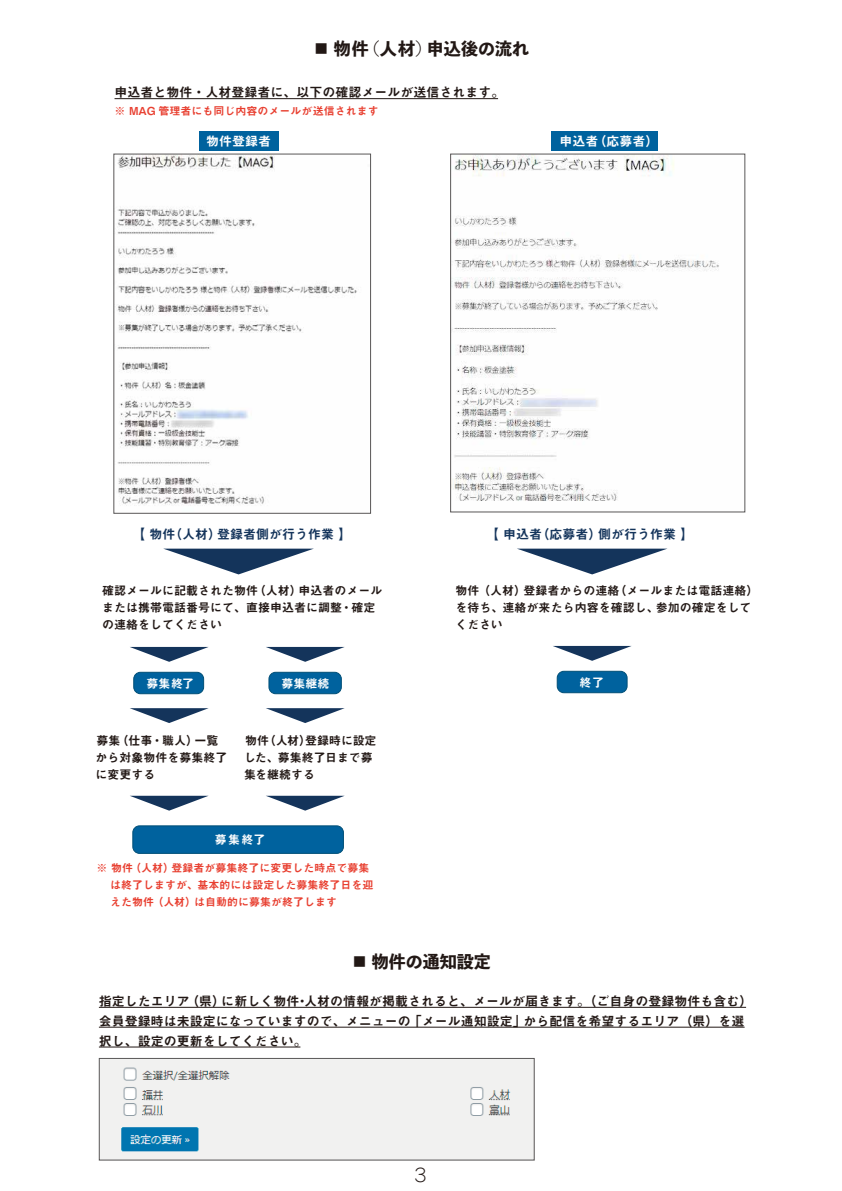
<style>
.page{position:relative;width:842px;height:1191px;background:#fff}
.page>*{position:absolute;margin:0;border:0;box-sizing:border-box;transform-origin:0 0}
.t1{font:300 18px "Jun 101 Pro";color:#221815}
.t2{font:17px "Toppan Bunkyu Midashi Go Std N EB";color:#221815}
.t3{font:13px/19.8px "Midashi Go Pr 6 N MB31";color:#221815}
.t4{font:13px "Midashi Go Pr 6 N MB31";color:#14345b}
.t5{font:13px "Midashi Go Pr 6 N MB31";color:#fff}
.t6{font:12px/17px "Midashi Go Pr 6 N MB31";color:#221815}
.t7{font:12px "Midashi Go Pr 6 N MB31";letter-spacing:.01em;color:#fff}
.t8{font:11px/17px "Midashi Go Pr 6 N MB31";color:#e83f30}
</style>
<div class="page">
<img style="left:117px;top:156px;width:240px;height:350px">
<img style="left:452px;top:156px;width:267px;height:345px">
<hr style="left:115px;top:98px;width:383px;height:1px;background:#221815">
<div style="left:199px;top:131px;width:79px;height:19px;background:#00629e"></div>
<div style="left:552px;top:131px;width:106px;height:19px;background:#00629e"></div>
<svg style="left:163px;top:548px;width:151px;height:26px"></svg>
<svg style="left:130px;top:647px;width:79px;height:15px"></svg>
<svg style="left:266px;top:647px;width:79px;height:15px"></svg>
<svg style="left:130px;top:708px;width:79px;height:15px"></svg>
<svg style="left:266px;top:708px;width:79px;height:15px"></svg>
<svg style="left:130px;top:795px;width:79px;height:15px"></svg>
<svg style="left:266px;top:795px;width:79px;height:15px"></svg>
<div style="left:134px;top:672px;width:70px;height:21px;background:#00629e;border-radius:7px"></div>
<div style="left:133px;top:672px;width:71px;height:22px;border:1px solid #004f77;border-radius:7px"></div>
<div style="left:133px;top:826px;width:210px;height:27px;background:#00629e;border-radius:7px"></div>
<div style="left:132px;top:825px;width:212px;height:29px;border:1px solid #004f77;border-radius:7px"></div>
<div style="left:269px;top:672px;width:72px;height:21px;background:#00629e;border-radius:7px"></div>
<div style="left:268px;top:672px;width:74px;height:22px;border:1px solid #004f77;border-radius:7px"></div>
<svg style="left:517px;top:548px;width:150px;height:26px"></svg>
<svg style="left:553px;top:646px;width:79px;height:15px"></svg>
<div style="left:557px;top:671px;width:70px;height:21px;background:#00629e;border-radius:7px"></div>
<div style="left:557px;top:671px;width:71px;height:22px;border:1px solid #004f77;border-radius:7px"></div>
<hr style="left:99px;top:1007px;width:647px;height:1px;background:#221815">
<hr style="left:99px;top:1026px;width:646px;height:1px;background:#221815">
<hr style="left:99px;top:1046px;width:201px;height:1px;background:#221815">
<img style="left:101px;top:1060px;width:431px;height:98px">
<div style="left:99px;top:1058px;width:435px;height:102px;border:1px solid #595757"></div>
<h2 class="t2" style="left:313px;top:36px;width:218px">■ 物件（人材）申込後の流れ</h2>
<p class="t3" style="left:115px;top:82px;width:391px">申込者と物件・人材登録者に、以下の確認メールが送信されます。</p>
<p class="t8" style="left:114px;top:102px;width:266px">※ MAG 管理者にも同じ内容のメールが送信されます</p>
<p class="t5" style="left:206px;top:131px;width:66px">物件登録者</p>
<p class="t5" style="left:559px;top:130px;width:101px">申込者（応募者）</p>
<p class="t4" style="left:132px;top:524px;width:221px">【 物件（人材）登録者側が行う作業 】</p>
<p class="t6" style="left:102px;top:581px;width:282px">確認メールに記載された物件（人材）申込者のメールまたは携帯電話番号にて、直接申込者に調整・確定の連絡をしてください</p>
<p class="t7" style="left:146px;top:673px;width:49px">募集終了</p>
<p class="t7" style="left:282px;top:673px;width:49px">募集継続</p>
<p class="t6" style="left:95px;top:731px;width:133px">募集（仕事・職人）一覧から対象物件を 募集終了に変更する</p>
<p class="t6" style="left:244px;top:731px;width:134px">物件（人材）登録時に設定した、募集終了日まで募集を継続する</p>
<p class="t7" style="left:215px;top:830px;width:52px">募集終了</p>
<p class="t8" style="left:95px;top:858px;width:280px">※ 物件（人材）登録者が募集終了に変更した時点で募集　 は終了しますが、基本的には設定した募集終了日を迎　 えた物件（人材）は自動的に募集が終了します</p>
<p class="t4" style="left:486px;top:524px;width:209px">【 申込者（応募者）側が行う作業 】</p>
<p class="t6" style="left:456px;top:581px;width:304px">物件（人材）登録者からの連絡（メールまたは電話連絡）を待ち、連絡が来たら内容を確認し、参加の確定をしてください</p>
<p class="t7" style="left:579px;top:672px;width:26px">終了</p>
<h2 class="t2" style="left:351px;top:948px;width:141px">■ 物件の通知設定</h2>
<p class="t3" style="left:99px;top:990px;width:655px">指定したエリア（県）に新しく物件・人材の情報が掲載されると、メールが届きます。（ご自身の登録物件も含む）会員登録時は未設定になっていますので、メニューの 「メール通知設定」から配信を希望するエリア（県）を選択し、設定の更新をしてください。</p>
<h1 class="t1" style="left:411px;top:1161px;width:19px">３</h1>
</div>
